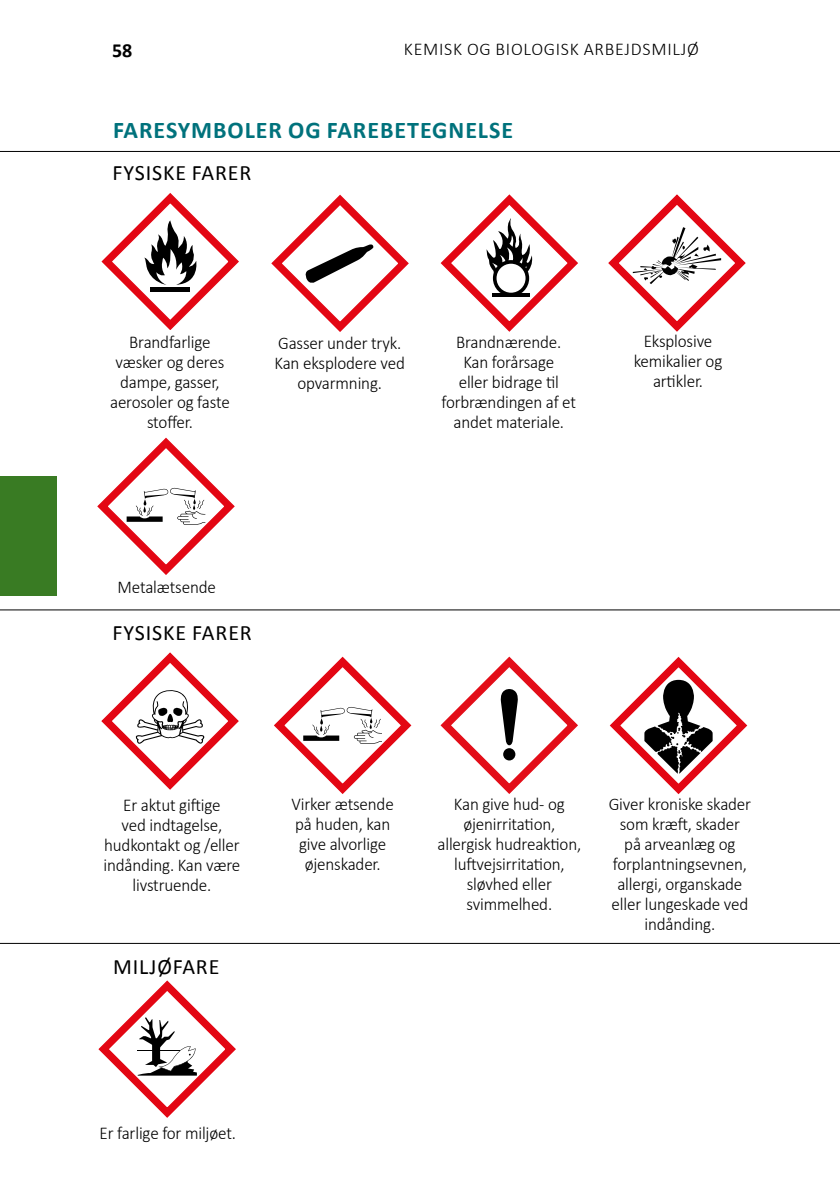
<style>
.page{position:relative;width:840px;height:1191px;background:#fff}
.page>*{position:absolute;margin:0;border:0;box-sizing:border-box;transform-origin:0 0}
.t1{font:700 24px "Calibri";letter-spacing:.04em;color:#00727c}
.t2{font:22px "Calibri";letter-spacing:.04em;color:#000}
.t3{font:700 20px "Calibri";color:#000}
.t4{font:300 18px/20px "Calibri";letter-spacing:-.01em;color:#000;text-align:center;scale:.95 1}
.t5{font:300 18px "Calibri";letter-spacing:.04em;color:#000}
</style>
<div class="page">
<div style="left:0;top:476px;width:57px;height:119px;background:#397b23"></div>
<svg style="left:101px;top:193px;width:138px;height:137px"></svg>
<div style="left:150px;top:287px;width:40px;height:5px;background:#000"></div>
<svg style="left:101px;top:652px;width:138px;height:138px"></svg>
<svg style="left:271px;top:194px;width:138px;height:138px"></svg>
<svg style="left:608px;top:194px;width:138px;height:138px"></svg>
<svg style="left:274px;top:656px;width:138px;height:138px"></svg>
<svg style="left:609px;top:656px;width:138px;height:139px"></svg>
<svg style="left:97px;top:437px;width:138px;height:138px"></svg>
<svg style="left:440px;top:194px;width:138px;height:138px"></svg>
<svg style="left:440px;top:656px;width:138px;height:138px"></svg>
<div style="left:503px;top:748px;width:12px;height:12px;background:#000;border-radius:50%"></div>
<svg style="left:98px;top:980px;width:138px;height:138px"></svg>
<hr style="left:0;top:609px;width:839px;height:1px;background:#000">
<hr style="left:0;top:151px;width:839px;height:1px;background:#000">
<hr style="left:0;top:943px;width:839px;height:1px;background:#000">
<p class="t3" style="left:112px;top:37px;width:22px">58</p>
<p class="t5" style="left:403px;top:38px;width:296px">KEMISK OG BIOLOGISK ARBEJDSMILJØ</p>
<h1 class="t1" style="left:113px;top:115px;width:401px">FARESYMBOLER OG FAREBETEGNELSE</h1>
<p class="t2" style="left:112px;top:159px;width:140px">FYSISKE FARER</p>
<p class="t4" style="left:110px;top:331px;width:127px">Brandfarlige væsker og deres dampe, gasser, aerosoler og faste stoffer.</p>
<p class="t4" style="left:274px;top:332px;width:139px">Gasser under tryk.<br>Kan eksplodere ved opvarmning.</p>
<p class="t4" style="left:441px;top:331px;width:143px">Brandnærende.<br>Kan forårsage<br>eller bidrage til forbrændingen af et andet materiale.</p>
<p class="t4" style="left:633px;top:330px;width:95px">Eksplosive kemikalier og artikler.</p>
<p class="t4" style="left:117px;top:576px;width:105px">Metalætsende</p>
<p class="t2" style="left:112px;top:619px;width:141px">FYSISKE FARER</p>
<p class="t4" style="left:291px;top:792px;width:109px">Virker ætsende på huden, kan give alvorlige øjenskader.</p>
<p class="t4" style="left:437px;top:792px;width:153px">Kan give hud- og øjenirritation, allergisk hudreaktion, luftvejsirritation, sløvhed eller svimmelhed.</p>
<p class="t4" style="left:103px;top:794px;width:145px">Er aktut giftige<br>ved indtagelse, hudkontakt og /eller indånding. Kan være livstruende.</p>
<p class="t4" style="left:608px;top:793px;width:151px">Giver kroniske skader som kræft, skader<br>på arveanlæg og forplantningsevnen, allergi, organskade eller lungeskade ved indånding.</p>
<p class="t2" style="left:113px;top:952px;width:108px">MILJØFARE</p>
<p class="t4" style="left:99px;top:1122px;width:145px">Er farlige for miljøet.</p>
</div>
